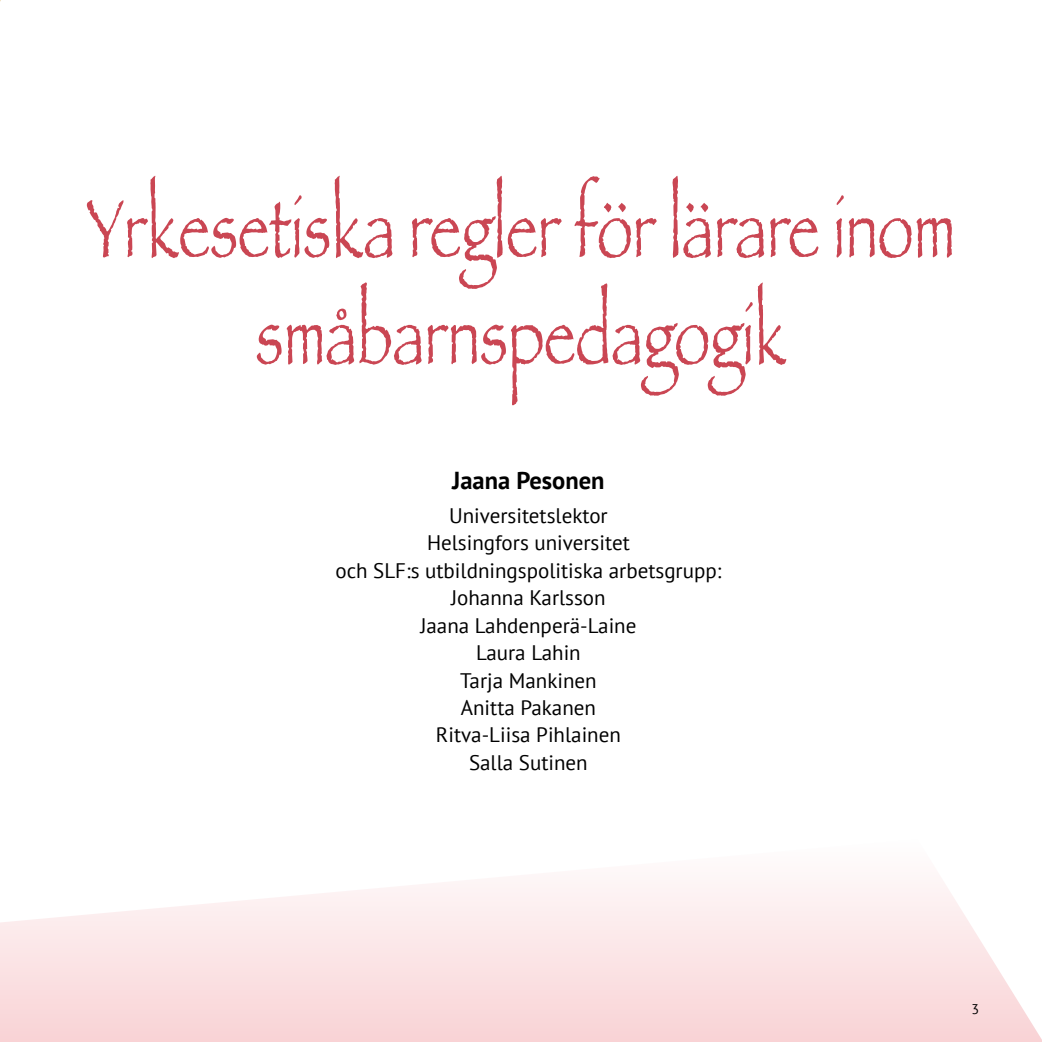
<style>
.page{position:relative;width:1042px;height:1042px;background:#fff}
.page>*{position:absolute;margin:0;border:0;box-sizing:border-box;transform-origin:0 0}
.t1{font:condensed 85.75px/106.8px "Papyrus";color:#ca4653;text-align:center}
.t2{font:700 24.5px "PT Sans";color:#000}
.t3{font:21px/27.5px "PT Sans";color:#000;text-align:center}
.t4{font:14px "PT Sans";color:#000}
</style>
<div class="page">
<svg style="left:0;top:884px;width:1042px;height:158px"></svg>
<h1 class="t1" style="left:87px;top:173px;width:870px">Yrkesetiska regler för lärare inom småbarnspedagogik</h1>
<p class="t2" style="left:452px;top:464px;width:154px">Jaana Pesonen</p>
<p class="t3" style="left:335px;top:501px;width:387px">Universitetslektor<br>Helsingfors universitet<br>och SLF:s utbildningspolitiska arbetsgrupp:<br>Johanna Karlsson<br>Jaana Lahdenperä-Laine<br>Laura Lahin<br>Tarja Mankinen<br>Anitta Pakanen<br>Ritva-Liisa Pihlainen<br>Salla Sutinen</p>
<p class="t4" style="left:971px;top:1000px;width:9px">3</p>
</div>
